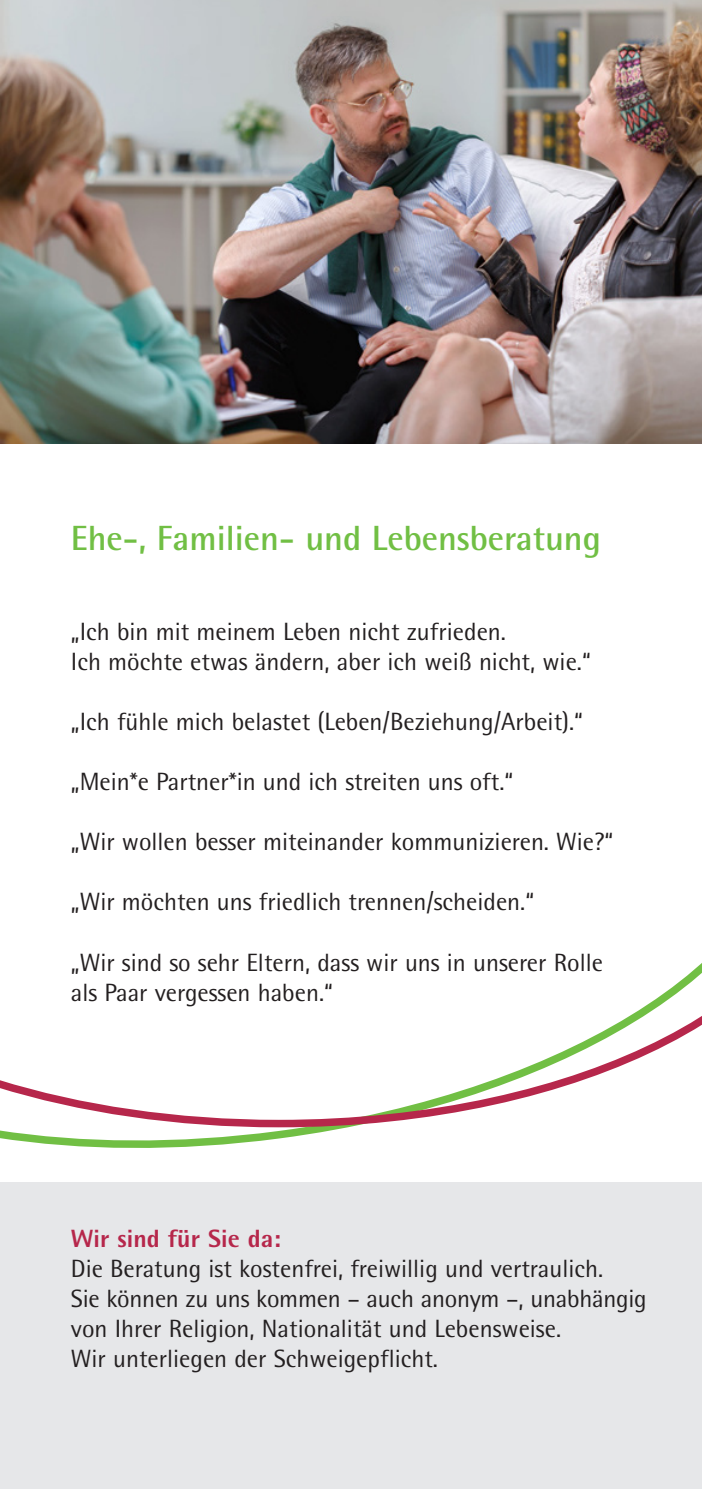
<style>
.page{position:relative;width:702px;height:1489px;background:#fff}
.page>*{position:absolute;margin:0;border:0;box-sizing:border-box;transform-origin:0 0}
.Subhead{font:700 35px "Rotis Semi Sans";color:#71bf44}
.Brot{font:25px/30px "Rotis Semi Sans";color:#231f20}
.Brot-2{font:800 25px "Rotis Semi Sans";color:#b6274b}
</style>
<div class="page">
<div style="left:0;top:1182px;width:702px;height:306px;background:#e6e7e9"></div>
<svg style="left:1px;top:1130px;width:332px;height:17px"></svg>
<svg style="left:1px;top:963px;width:701px;height:167px"></svg>
<img style="left:0;top:0;width:702px;height:443px">
<img style="left:0;top:771px;width:1px;height:394px">
<p class="Subhead" style="left:71px;top:517px;width:531px">Ehe-, Familien- und Lebensberatung</p>
<p class="Brot" style="left:71px;top:616px;width:521px">„Ich bin mit meinem Leben nicht zufrieden.<br>Ich möchte etwas ändern, aber ich weiß nicht, wie.“</p>
<p class="Brot" style="left:71px;top:706px;width:513px">„Ich fühle mich belastet (Leben/Beziehung/Arbeit).“</p>
<p class="Brot" style="left:71px;top:766px;width:444px">„Mein*e Partner*in und ich streiten uns oft.“</p>
<p class="Brot" style="left:71px;top:826px;width:543px">„Wir wollen besser miteinander kommunizieren. Wie?“</p>
<p class="Brot" style="left:71px;top:886px;width:464px">„Wir möchten uns friedlich trennen/scheiden.“</p>
<p class="Brot" style="left:71px;top:946px;width:533px">„Wir sind so sehr Eltern, dass wir uns in unserer Rolle als Paar vergessen haben.“</p>
<p class="Brot-2" style="left:71px;top:1222px;width:211px">Wir sind für Sie da:</p>
<p class="Brot" style="left:71px;top:1253px;width:577px">Die Beratung ist kostenfrei, freiwillig und vertraulich.<br>Sie können zu uns kommen – auch anonym –, unabhängig von Ihrer Religion, Nationalität und Lebensweise.<br>Wir unterliegen der Schweigepflicht.</p>
</div>
